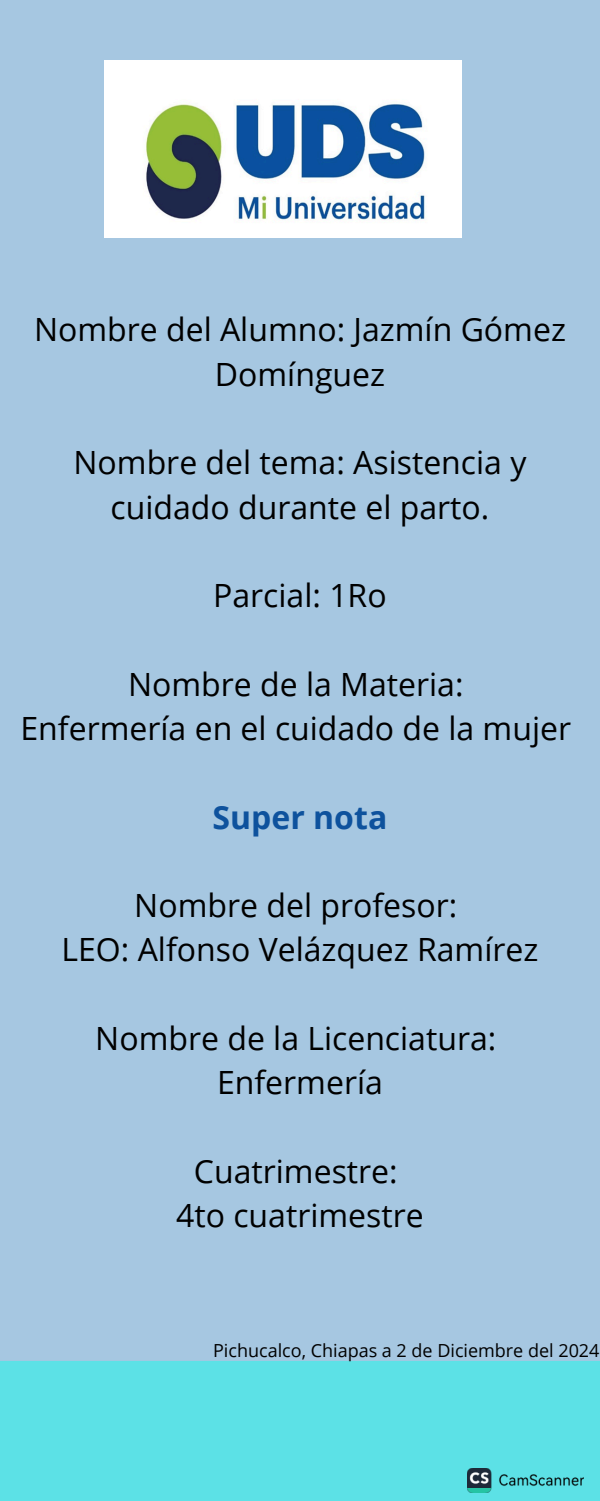
<style>
.page{position:relative;width:600px;height:1501px;background:#fff}
.page>*{position:absolute;margin:0;border:0;box-sizing:border-box;transform-origin:0 0}
.t1{font:32px/44.2px "Open Sans";color:#000;text-align:center}
.t2{font:700 32px "Open Sans";color:#0e529d}
.t3{font:18px "Open Sans";color:#000}
</style>
<div class="page">
<div style="left:0;top:0;width:600px;height:1500px;background:#a6c7e1"></div>
<div style="left:0;top:1361px;width:600px;height:139px;background:#5ce1e6"></div>
<img style="left:105px;top:60px;width:357px;height:177px">
<img style="left:468px;top:1468px;width:116px;height:24px">
<h2 class="t1" style="left:34px;top:307px;width:533px">Nombre del Alumno: Jazmín Gómez<br>Domínguez</h2>
<h2 class="t1" style="left:73px;top:439px;width:454px">Nombre del tema: Asistencia y cuidado durante el parto.</h2>
<h2 class="t1" style="left:213px;top:572px;width:175px">Parcial: 1Ro</h2>
<h2 class="t1" style="left:21px;top:661px;width:552px">Nombre de la Materia:<br>Enfermería en el cuidado de la mujer</h2>
<h1 class="t2" style="left:213px;top:794px;width:176px">Super nota</h1>
<h2 class="t1" style="left:62px;top:882px;width:478px">Nombre del profesor:<br>LEO: Alfonso Velázquez Ramírez</h2>
<h2 class="t1" style="left:95px;top:1015px;width:403px">Nombre de la Licenciatura:<br>Enfermería</h2>
<h2 class="t1" style="left:176px;top:1147px;width:249px">Cuatrimestre:<br>4to cuatrimestre</h2>
<p class="t3" style="left:213px;top:1337px;width:388px">Pichucalco, Chiapas a 2 de Diciembre del 2024</p>
</div>
